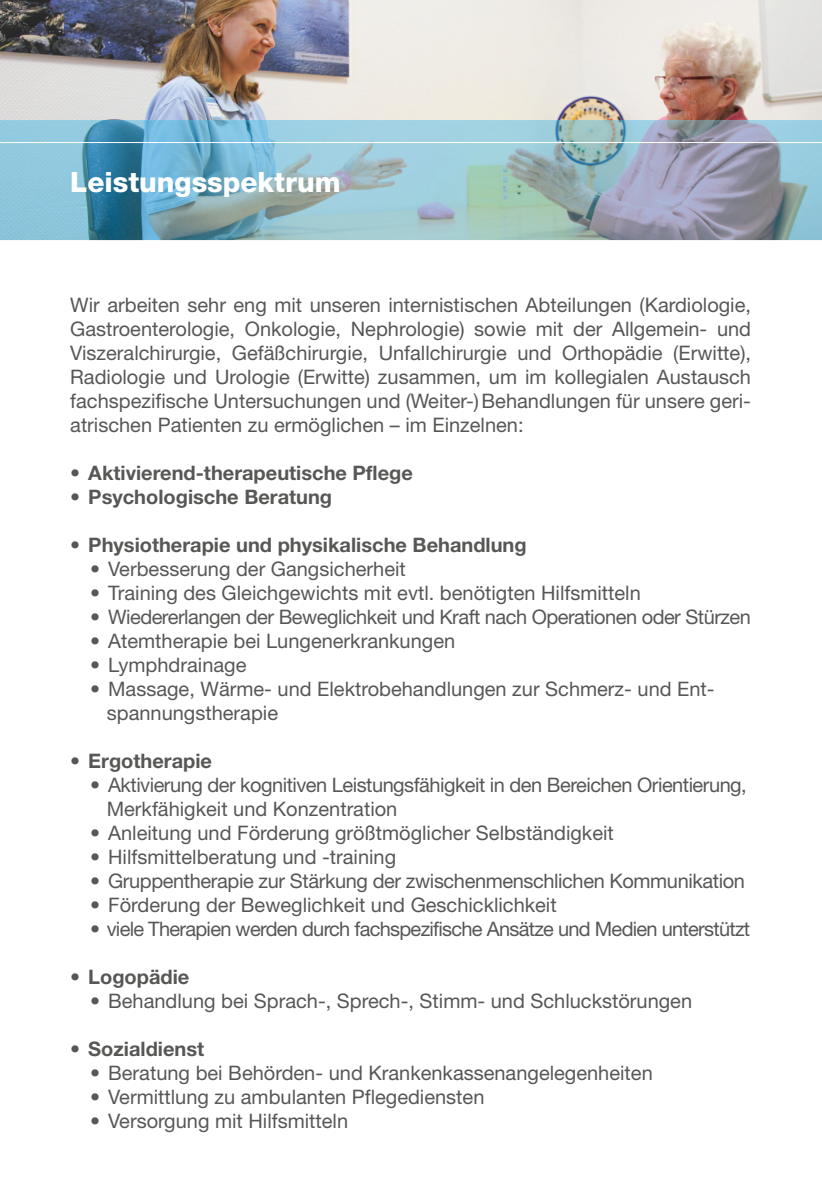
<style>
.page{position:relative;width:822px;height:1191px;background:#fff}
.page>*{position:absolute;margin:0;border:0;box-sizing:border-box;transform-origin:0 0}
.t1{font:800 28px "Helvetica Neue";color:#fff}
.t2{font:20px/24px "Helvetica Neue";color:#575756;text-align:justify}
.t3{font:20px/24px "Helvetica Neue";letter-spacing:-.025em;color:#575756}
.t4{font:700 20px "Helvetica Neue";color:#575756}
.t5{font:20px "Helvetica Neue";letter-spacing:-.035em;color:#575756}
.t6{font:20px "Helvetica Neue";letter-spacing:-.02em;color:#575756}
.s1{font-weight:400}
</style>
<div class="page">
<img style="left:0;top:0;width:821px;height:120px">
<img style="left:0;top:120px;width:821px;height:120px">
<hr style="left:0;top:142px;width:821px;height:1px;background:#fff">
<h1 class="t1" style="left:70px;top:165px;width:272px">Leistungsspektrum</h1>
<p class="t2" style="left:70px;top:293px;width:682px">Wir arbeiten sehr eng mit unseren internistischen Abteilungen (Kardiologie, Gastroenterologie, Onkologie, Nephrologie) sowie mit der Allgemein- und Viszeralchirurgie, Gefäßchirurgie, Unfallchirurgie und Orthopädie (Erwitte), Radiologie und Urologie (Erwitte) zusammen, um im kollegialen Austausch fachspezifische Untersuchungen und (Weiter-) Behandlungen für unsere geri&shy;atrischen Patienten zu ermöglichen – im Einzelnen:</p>
<p class="t4" style="left:70px;top:461px;width:344px"><span class="s1">•</span> Aktivierend-therapeutische Pflege</p>
<p class="t4" style="left:70px;top:485px;width:263px"><span class="s1">•</span> Psychologische Beratung</p>
<p class="t4" style="left:70px;top:533px;width:458px"><span class="s1">•</span> Physiotherapie und physikalische Behandlung</p>
<p class="t2" style="left:90px;top:557px;width:317px">• Verbesserung der Gangsicherheit</p>
<p class="t2" style="left:90px;top:581px;width:552px">• Training des Gleichgewichts mit evtl. benötigten Hilfsmitteln</p>
<p class="t3" style="left:90px;top:605px;width:662px">• Wiedererlangen der Beweglichkeit und Kraft nach Operationen oder Stürzen</p>
<p class="t2" style="left:90px;top:629px;width:366px">• Atemtherapie bei Lungenerkrankungen</p>
<p class="t2" style="left:90px;top:653px;width:158px">• Lymphdrainage</p>
<p class="t2" style="left:107px;top:677px;width:609px;text-indent:-17px">• Massage, Wärme- und Elektrobehandlungen zur Schmerz- und Ent&shy;spannungstherapie</p>
<p class="t4" style="left:70px;top:749px;width:143px"><span class="s1">•</span> Ergotherapie</p>
<p class="t3" style="left:107px;top:773px;width:641px;text-indent:-17px">• Aktivierung der kognitiven Leistungsfähigkeit in den Bereichen Orientierung,<br>Merkfähigkeit und Konzentration</p>
<p class="t2" style="left:90px;top:821px;width:525px">• Anleitung und Förderung größtmöglicher Selbständigkeit</p>
<p class="t2" style="left:90px;top:845px;width:307px">• Hilfsmittelberatung und -training</p>
<p class="t6" style="left:90px;top:869px;width:656px">• Gruppentherapie zur Stärkung der zwischenmenschlichen Kommunikation</p>
<p class="t2" style="left:90px;top:893px;width:468px">• Förderung der Beweglichkeit und Geschicklichkeit</p>
<p class="t5" style="left:90px;top:917px;width:661px">• viele Therapien werden durch fachspezifische Ansätze und Medien unterstützt</p>
<p class="t4" style="left:70px;top:965px;width:121px"><span class="s1">•</span> Logopädie</p>
<p class="t2" style="left:90px;top:989px;width:603px">• Behandlung bei Sprach-, Sprech-, Stimm- und Schluckstörungen</p>
<p class="t4" style="left:70px;top:1037px;width:135px"><span class="s1">•</span> Sozialdienst</p>
<p class="t2" style="left:90px;top:1061px;width:564px">• Beratung bei Behörden- und Krankenkassenangelegenheiten</p>
<p class="t2" style="left:90px;top:1085px;width:396px">• Vermittlung zu ambulanten Pflegediensten</p>
<p class="t2" style="left:90px;top:1109px;width:259px">• Versorgung mit Hilfsmitteln</p>
</div>
